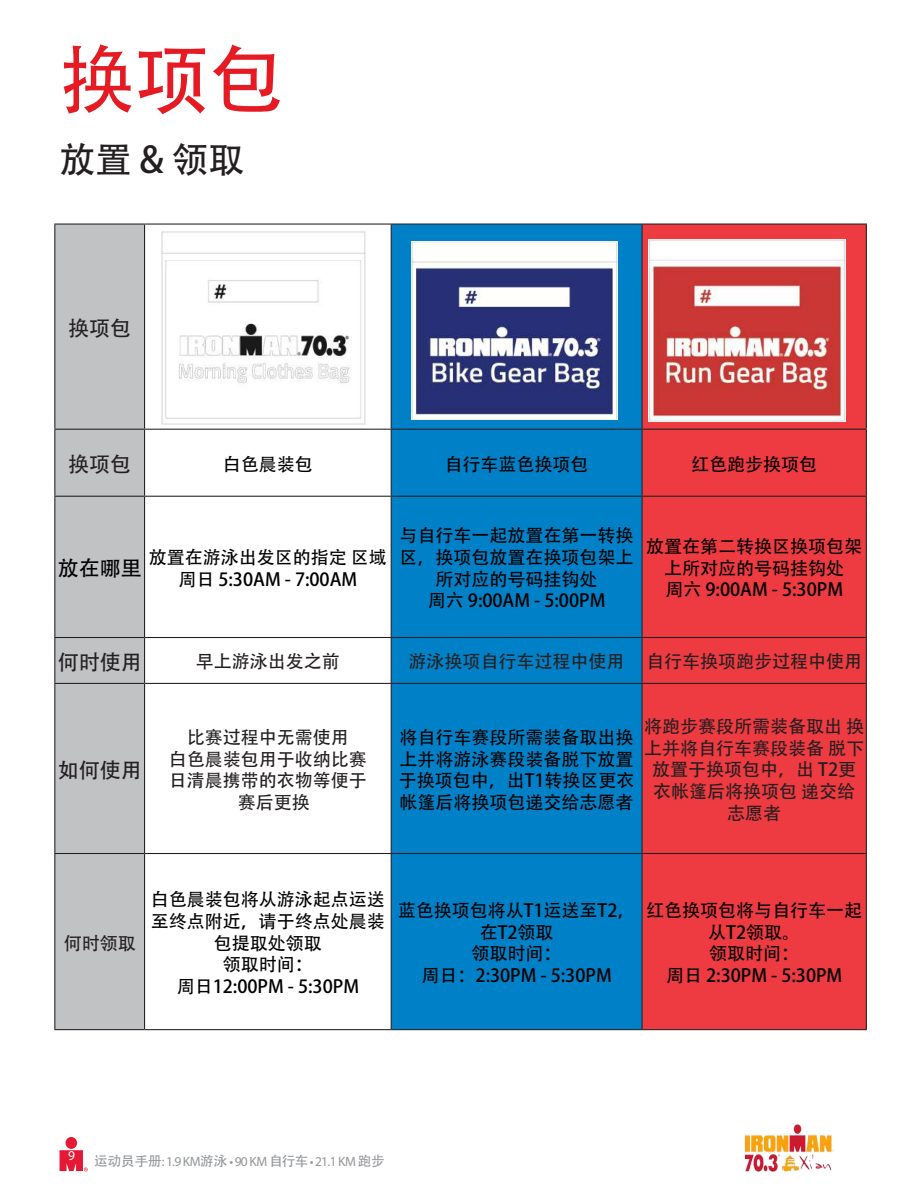
<style>
.page{position:relative;width:918px;height:1188px;background:#fff}
.page>*{position:absolute;margin:0;border:0;box-sizing:border-box;transform-origin:0 0}
.t1{font:75px "Adobe Heiti Std";color:#e51a23}
.t2{font:36px "Adobe Heiti Std";color:#231f20}
.t3{font:21px "Adobe Heiti Std";color:#231f20}
.t4{font:21px "Adobe Heiti Std";color:#000}
.t5{font:18px/21.6px "Adobe Heiti Std";color:#000;text-align:center}
.t6{font:18px/21.6px "Adobe Heiti Std";color:#231f20;text-align:center}
.t7{font:13.5px "Myriad Pro";letter-spacing:-.03em;color:#939598}
.t8{font:13.5px "Myriad Pro";color:#fff}
.s1{font-family:"Adobe Heiti Std"}
</style>
<div class="page">
<img style="left:744px;top:1124px;width:90px;height:48px">
<div style="left:66px;top:1137px;width:11px;height:12px;background:#e51836;border-radius:50%"></div>
<svg style="left:60px;top:1150px;width:28px;height:21px"></svg>
<div style="left:55px;top:225px;width:89px;height:804px;background:#c1c2c4"></div>
<div style="left:392px;top:225px;width:250px;height:804px;background:#0081c7"></div>
<div style="left:643px;top:225px;width:223px;height:804px;background:#ee3a41"></div>
<hr style="left:54px;top:224px;width:91px;height:1px;background:#231f20">
<hr style="left:54px;top:225px;width:1px;height:204px;background:#231f20">
<hr style="left:145px;top:224px;width:246px;height:1px;background:#231f20">
<hr style="left:144px;top:225px;width:1px;height:204px;background:#231f20">
<hr style="left:391px;top:224px;width:251px;height:1px;background:#231f20">
<hr style="left:391px;top:225px;width:1px;height:204px;background:#231f20">
<hr style="left:642px;top:224px;width:225px;height:1px;background:#231f20">
<hr style="left:642px;top:225px;width:1px;height:204px;background:#231f20">
<hr style="left:866px;top:225px;width:1px;height:204px;background:#231f20">
<hr style="left:54px;top:429px;width:91px;height:1px;background:#231f20">
<hr style="left:145px;top:429px;width:246px;height:1px;background:#231f20">
<hr style="left:391px;top:429px;width:251px;height:1px;background:#231f20">
<hr style="left:642px;top:429px;width:225px;height:1px;background:#231f20">
<hr style="left:54px;top:638px;width:1px;height:45px;background:#231f20">
<hr style="left:144px;top:638px;width:1px;height:45px;background:#231f20">
<hr style="left:391px;top:638px;width:1px;height:45px;background:#231f20">
<hr style="left:642px;top:638px;width:1px;height:45px;background:#231f20">
<hr style="left:866px;top:638px;width:1px;height:45px;background:#231f20">
<hr style="left:54px;top:683px;width:91px;height:1px;background:#231f20">
<hr style="left:54px;top:684px;width:1px;height:169px;background:#231f20">
<hr style="left:145px;top:683px;width:246px;height:1px;background:#231f20">
<hr style="left:144px;top:684px;width:1px;height:169px;background:#231f20">
<hr style="left:391px;top:683px;width:251px;height:1px;background:#231f20">
<hr style="left:391px;top:684px;width:1px;height:169px;background:#231f20">
<hr style="left:642px;top:683px;width:225px;height:1px;background:#231f20">
<hr style="left:642px;top:684px;width:1px;height:169px;background:#231f20">
<hr style="left:866px;top:684px;width:1px;height:169px;background:#231f20">
<hr style="left:54px;top:853px;width:91px;height:1px;background:#231f20">
<hr style="left:54px;top:854px;width:1px;height:175px;background:#231f20">
<hr style="left:145px;top:853px;width:246px;height:1px;background:#231f20">
<hr style="left:144px;top:854px;width:1px;height:175px;background:#231f20">
<hr style="left:391px;top:853px;width:251px;height:1px;background:#231f20">
<hr style="left:391px;top:854px;width:1px;height:175px;background:#231f20">
<hr style="left:642px;top:853px;width:225px;height:1px;background:#231f20">
<hr style="left:642px;top:854px;width:1px;height:175px;background:#231f20">
<hr style="left:866px;top:854px;width:1px;height:175px;background:#231f20">
<hr style="left:54px;top:1029px;width:91px;height:1px;background:#231f20">
<hr style="left:145px;top:1029px;width:246px;height:1px;background:#231f20">
<hr style="left:391px;top:1029px;width:251px;height:1px;background:#231f20">
<hr style="left:642px;top:1029px;width:225px;height:1px;background:#231f20">
<hr style="left:54px;top:430px;width:1px;height:66px;background:#231f20">
<hr style="left:144px;top:430px;width:1px;height:66px;background:#231f20">
<hr style="left:391px;top:430px;width:1px;height:66px;background:#231f20">
<hr style="left:642px;top:430px;width:1px;height:66px;background:#231f20">
<hr style="left:866px;top:430px;width:1px;height:66px;background:#231f20">
<hr style="left:54px;top:496px;width:91px;height:1px;background:#231f20">
<hr style="left:54px;top:497px;width:1px;height:140px;background:#231f20">
<hr style="left:145px;top:496px;width:246px;height:1px;background:#231f20">
<hr style="left:144px;top:497px;width:1px;height:140px;background:#231f20">
<hr style="left:391px;top:496px;width:251px;height:1px;background:#231f20">
<hr style="left:391px;top:497px;width:1px;height:140px;background:#231f20">
<hr style="left:642px;top:496px;width:225px;height:1px;background:#231f20">
<hr style="left:642px;top:497px;width:1px;height:140px;background:#231f20">
<hr style="left:866px;top:497px;width:1px;height:140px;background:#231f20">
<hr style="left:54px;top:637px;width:91px;height:1px;background:#231f20">
<hr style="left:145px;top:637px;width:246px;height:1px;background:#231f20">
<hr style="left:391px;top:637px;width:251px;height:1px;background:#231f20">
<hr style="left:642px;top:637px;width:225px;height:1px;background:#231f20">
<img style="left:162px;top:232px;width:204px;height:192px">
<img style="left:412px;top:241px;width:206px;height:178px">
<img style="left:648px;top:239px;width:198px;height:182px">
<h1 class="t1" style="left:60px;top:35px;width:226px">换项包</h1>
<h2 class="t2" style="left:60px;top:139px;width:186px">放置 &amp; 领取</h2>
<p class="t3" style="left:68px;top:316px;width:65px">换项包</p>
<p class="t3" style="left:68px;top:452px;width:65px">换项包</p>
<p class="t5" style="left:223px;top:454px;width:91px">白色晨装包</p>
<p class="t5" style="left:445px;top:454px;width:145px">自行车蓝色换项包</p>
<p class="t5" style="left:691px;top:454px;width:127px">红色跑步换项包</p>
<p class="t4" style="left:58px;top:556px;width:86px">放在哪里</p>
<p class="t5" style="left:149px;top:547px;width:240px">放置在游泳出发区的指定 区域周日 5:30AM - 7:00AM</p>
<p class="t5" style="left:400px;top:525px;width:235px">与自行车一起放置在第一转换区，换项包放置在换项包架上所对应的号码挂钩处<br>周六 9:00AM - 5:00PM</p>
<p class="t5" style="left:646px;top:536px;width:217px">放置在第二转换区换项包架上所对应的号码挂钩处<br>周六 9:00AM - 5:30PM</p>
<p class="t3" style="left:58px;top:649px;width:86px">何时使用</p>
<p class="t6" style="left:196px;top:651px;width:145px">早上游泳出发之前</p>
<p class="t6" style="left:409px;top:651px;width:455px">游泳换项自行车过程中使用 自行车换项跑步过程中使用</p>
<p class="t3" style="left:58px;top:757px;width:86px">如何使用</p>
<p class="t6" style="left:187px;top:727px;width:164px">比赛过程中无需使用</p>
<p class="t6" style="left:169px;top:749px;width:200px">白色晨装包用于收纳比赛</p>
<p class="t6" style="left:169px;top:770px;width:200px">日清晨携带的衣物等便于</p>
<p class="t6" style="left:238px;top:792px;width:73px">赛后更换</p>
<p class="t5" style="left:399px;top:727px;width:237px;text-align:justify">将自行车赛段所需装备取出换上并将游泳赛段装备脱下放置于换项包中，出T1转换区更衣帐篷后将换项包递交给志愿者</p>
<p class="t6" style="left:644px;top:716px;width:222px">将跑步赛段所需装备取出 换上并将自行车赛段装备 脱下放置于换项包中，出 T2更衣帐篷后将换项包 递交给志愿者</p>
<p class="t6" style="left:64px;top:933px;width:74px">何时领取</p>
<p class="t5" style="left:151px;top:889px;width:236px">白色晨装包将从游泳起点运送至终点附近，请于终点处晨装包提取处领取<br>领取时间：<br>周日12:00PM - 5:30PM</p>
<p class="t5" style="left:398px;top:900px;width:239px">蓝色换项包将从T1运送至T2，在T2领取<br>领取时间：<br>周日：2:30PM - 5:30PM</p>
<p class="t5" style="left:646px;top:900px;width:217px">红色换项包将与自行车一起从T2领取。<br>领取时间：<br>周日 2:30PM - 5:30PM</p>
<p class="t8" style="left:68px;top:1147px;width:8px">9</p>
<p class="t7" style="left:94px;top:1153px;width:292px"><span class="s1">运动员手册</span>: 1.9 KM<span class="s1">游泳</span> • 90 KM <span class="s1">自行车</span> • 21.1 KM <span class="s1">跑步</span></p>
</div>
